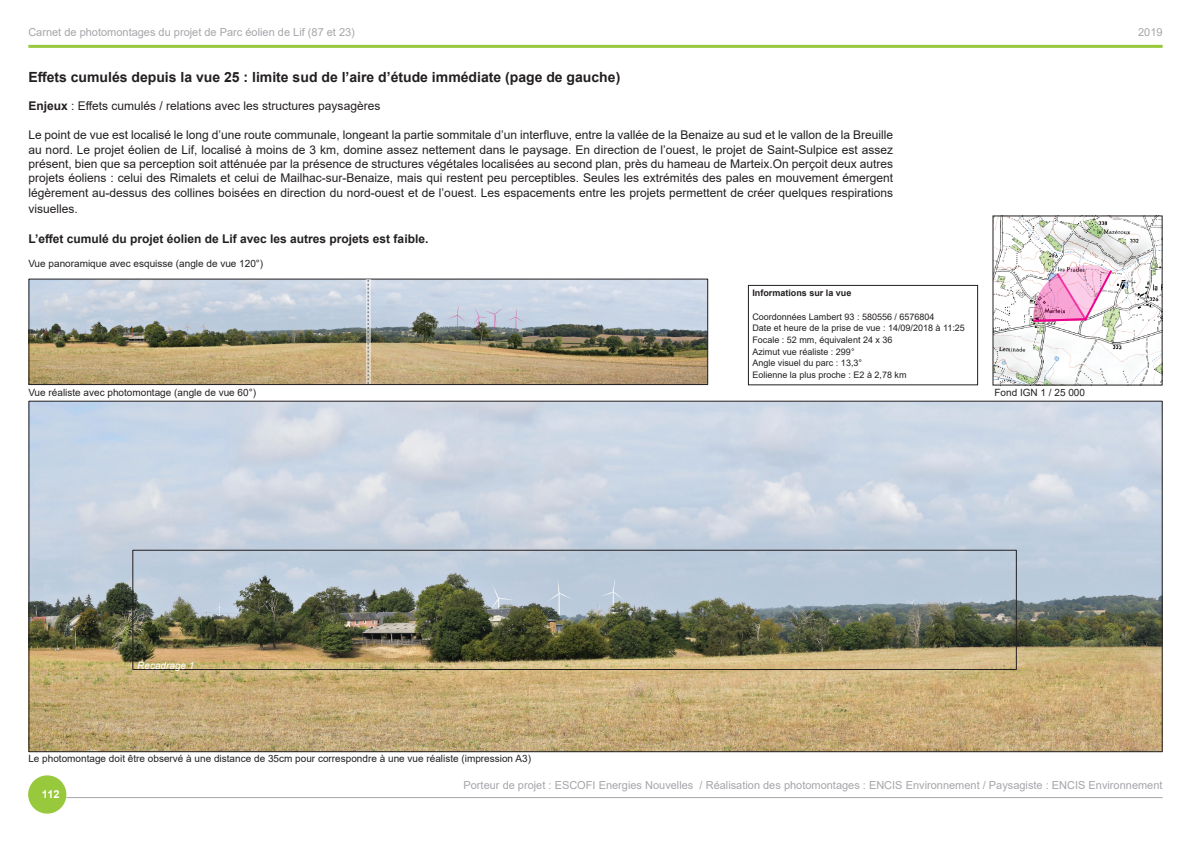
<style>
.page{position:relative;width:1191px;height:842px;background:#fff}
.page>*{position:absolute;margin:0;border:0;box-sizing:border-box;transform-origin:0 0}
.t1{font:700 14px "Arial";color:#231f20}
.t2{font:12px/14.4px "Arial";color:#231f20;text-align:justify}
.t3{font:700 12px "Arial";color:#231f20}
.t4{font:11px "Arial";color:#a5a6aa}
.t5{font:700 11px "Arial";color:#fff}
.t6{font:10px "Arial";color:#231f20}
.t7{font:italic 10px "Arial";color:#fff}
.t8{font:9px/11.7px "Arial";color:#231f20}
.t9{font:700 9px "Arial";color:#231f20}
.s1{font-weight:700}
</style>
<div class="page">
<div style="left:28px;top:775px;width:38px;height:39px;background:#98c93c;border-radius:50%"></div>
<hr style="left:28px;top:45px;width:1134px;height:3px;background:#98c93c">
<hr style="left:66px;top:797px;width:1096px;height:1px;background:#a5a6aa">
<img style="left:994px;top:217px;width:166px;height:167px">
<img style="left:30px;top:403px;width:1130px;height:347px">
<img style="left:30px;top:281px;width:676px;height:102px">
<div style="left:28px;top:279px;width:680px;height:106px;border:1px solid #231f20"></div>
<div style="left:748px;top:285px;width:230px;height:100px;border:1px solid #231f20"></div>
<div style="left:133px;top:550px;width:883px;height:120px;border:1px solid #231f20"></div>
<svg style="left:366px;top:280px;width:4px;height:104px"></svg>
<svg style="left:368px;top:280px;width:1px;height:104px"></svg>
<img style="left:1031px;top:265px;width:82px;height:58px">
<p class="t4" style="left:28px;top:25px;width:328px">Carnet de photomontages du projet de Parc éolien de Lif (87 et 23)</p>
<p class="t4" style="left:1138px;top:25px;width:26px">2019</p>
<p class="t1" style="left:28px;top:67px;width:593px">Effets cumulés depuis la vue 25 : limite sud de l’aire d’étude immédiate (page de gauche)</p>
<p class="t2" style="left:28px;top:99px;width:353px"><span class="s1">Enjeux</span> : Effets cumulés / relations avec les structures paysagères</p>
<p class="t2" style="left:28px;top:128px;width:866px">Le point de vue est localisé le long d’une route communale, longeant la partie sommitale d’un interfluve, entre la vallée de la Benaize au sud et le vallon de la Breuille au nord. Le projet éolien de Lif, localisé à moins de 3 km, domine assez nettement dans le paysage. En direction de l’ouest, le projet de Saint-Sulpice est assez présent, bien que sa perception soit atténuée par la présence de structures végétales localisées au second plan, près du hameau de Marteix.On perçoit deux autres projets éoliens : celui des Rimalets et celui de Mailhac-sur-Benaize, mais qui restent peu perceptibles. Seules les extrémités des pales en mouvement émergent légèrement au-dessus des collines boisées en direction du nord-ouest et de l’ouest. Les espacements entre les projets permettent de créer quelques respirations</p>
<p class="t2" style="left:28px;top:201px;width:51px">visuelles.</p>
<p class="t3" style="left:28px;top:230px;width:401px">L’effet cumulé du projet éolien de Lif avec les autres projets est faible.</p>
<p class="t6" style="left:28px;top:257px;width:236px">Vue panoramique avec esquisse (angle de vue 120°)</p>
<p class="t6" style="left:28px;top:386px;width:229px">Vue réaliste avec photomontage (angle de vue 60°)</p>
<p class="t7" style="left:137px;top:658px;width:59px">Recadrage 1</p>
<p class="t6" style="left:28px;top:751px;width:504px">Le photomontage doit être observé à une distance de 35cm pour correspondre à une vue réaliste (impression A3)</p>
<p class="t9" style="left:752px;top:287px;width:101px">Informations sur la vue</p>
<p class="t8" style="left:752px;top:311px;width:214px">Coordonnées Lambert 93 : 580556 / 6576804<br>Date et heure de la prise de vue : 14/09/2018 à 11:25<br>Focale : 52 mm, équivalent 24 x 36<br>Azimut vue réaliste : 299°<br>Angle visuel du parc : 13,3°<br>Eolienne la plus proche : E2 à 2,78 km</p>
<p class="t6" style="left:994px;top:386px;width:92px">Fond IGN 1 / 25 000</p>
<p class="t5" style="left:42px;top:787px;width:19px">112</p>
<p class="t4" style="left:463px;top:777px;width:700px">Porteur de projet : ESCOFI Energies Nouvelles / Réalisation des photomontages : ENCIS Environnement / Paysagiste : ENCIS Environnement</p>
</div>
